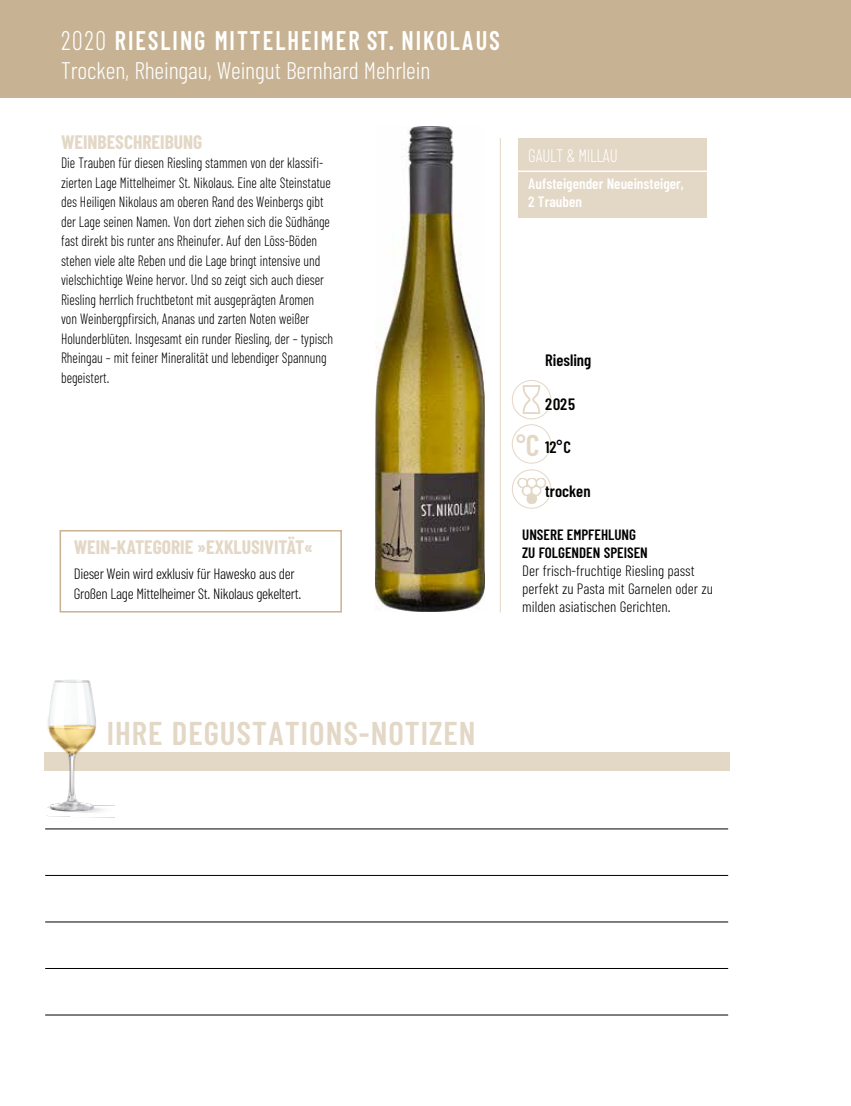
<style>
.page{position:relative;width:851px;height:1106px;background:#fff}
.page>*{position:absolute;margin:0;border:0;box-sizing:border-box;transform-origin:0 0}
.t1{font:600 33px "Barlow Condensed";letter-spacing:.03em;color:#e3d7c6}
.t2{font:600 27px "Barlow Condensed";letter-spacing:.08em;color:#fff;scale:.9 1}
.t3{font:600 27px "Barlow Condensed";color:#e3d7c6}
.t4{font:300 24px "Barlow Condensed";letter-spacing:-.005em;color:#fff}
.t5{font:700 19.5px "Barlow Condensed";color:#e3d7c6}
.t6{font:300 18.15px "Barlow Condensed";letter-spacing:-.02em;color:#fff;scale:.93 1}
.t7{font:600 16.5px "Barlow Condensed";color:#000}
.t8{font:300 15px/19.5px "Barlow Condensed";color:#000;scale:.9 1}
.t9{font:300 15px/18px "Barlow Condensed";color:#000}
.t10{font:300 15px/19.5px "Barlow Condensed";letter-spacing:-.02em;color:#000}
.t11{font:600 15px/18px "Barlow Condensed";color:#fff}
.t12{font:600 15px/18px "Barlow Condensed";color:#000}
.s1{font-weight:300}
.s2{font-size:30px}
</style>
<div class="page">
<img style="left:522px;top:385px;width:19px;height:28px">
<div style="left:512px;top:380px;width:39px;height:39px;border:1px solid #e3d7c6;border-radius:50%"></div>
<img style="left:514px;top:478px;width:34px;height:27px">
<div style="left:512px;top:469px;width:39px;height:39px;border:1px solid #e3d7c6;border-radius:50%"></div>
<div style="left:512px;top:424px;width:39px;height:39px;border:1px solid #e3d7c6;border-radius:50%"></div>
<div style="left:0;top:0;width:850px;height:98px;background:#c7b393"></div>
<hr style="left:45px;top:828px;width:683px;height:1px;background:#000">
<hr style="left:45px;top:875px;width:683px;height:1px;background:#000">
<hr style="left:45px;top:921px;width:683px;height:1px;background:#000">
<hr style="left:45px;top:968px;width:683px;height:1px;background:#000">
<hr style="left:45px;top:1014px;width:683px;height:1px;background:#000">
<hr style="left:500px;top:138px;width:1px;height:474px;background:#e3d7c6">
<div style="left:44px;top:752px;width:685px;height:18px;background:#e3d7c6"></div>
<div style="left:518px;top:138px;width:188px;height:80px;background:#e3d7c6"></div>
<hr style="left:510px;top:170px;width:227px;height:2px;background:#fff">
<div style="left:60px;top:530px;width:282px;height:82px;border:2px solid #c7b393"></div>
<img style="left:44px;top:680px;width:76px;height:138px">
<img style="left:375px;top:126px;width:109px;height:485px">
<h2 class="t2" style="left:61px;top:23px;width:489px"><span class="s1">2020</span> RIESLING MITTELHEIMER ST. NIKOLAUS</h2>
<h3 class="t4" style="left:61px;top:55px;width:371px">Trocken, Rheingau, Weingut Bernhard Mehrlein</h3>
<h3 class="t5" style="left:61px;top:129px;width:143px">WEINBESCHREIBUNG</h3>
<p class="t8" style="left:61px;top:153px;width:304px">Die Trauben für diesen Riesling stammen von der klassifi&shy;zierten Lage Mittelheimer St. Nikolaus. Eine alte Steinstatue des Heiligen Nikolaus am oberen Rand des Weinbergs gibt der Lage seinen Namen. Von dort ziehen sich die Südhänge fast direkt bis runter ans Rheinufer. Auf den Löss-Böden stehen viele alte Reben und die Lage bringt intensive und vielschichtige Weine hervor. Und so zeigt sich auch dieser Riesling herrlich fruchtbetont mit ausgeprägten Aromen von Weinbergpfirsich, Ananas und zarten Noten weißer Holunderblüten. Insgesamt ein runder Riesling, der – typisch Rheingau – mit feiner Mineralität und lebendiger Spannung begeistert.</p>
<h3 class="t5" style="left:74px;top:535px;width:241px">WEIN-KATEGORIE »EXKLUSIVITÄT«</h3>
<p class="t10" style="left:74px;top:563px;width:229px">Dieser Wein wird exklusiv für Hawesko aus der<br>Großen Lage Mittelheimer St. Nikolaus gekeltert.</p>
<p class="t6" style="left:528px;top:145px;width:98px">GAULT &amp; MILLAU</p>
<p class="t11" style="left:528px;top:174px;width:157px">Aufsteigender Neueinsteiger,<br>2 Trauben</p>
<p class="t7" style="left:545px;top:350px;width:48px">Riesling</p>
<p class="t7" style="left:545px;top:393px;width:31px">2025</p>
<p class="t7" style="left:545px;top:437px;width:27px">12°C</p>
<p class="t7" style="left:545px;top:480px;width:47px">trocken</p>
<h2 class="t3" style="left:516px;top:430px;width:25px">°<span class="s2">C</span></h2>
<p class="t12" style="left:522px;top:525px;width:127px">UNSERE EMPFEHLUNG<br>ZU FOLGENDEN SPEISEN</p>
<p class="t9" style="left:522px;top:561px;width:192px">Der frisch-fruchtige Riesling passt perfekt zu Pasta mit Garnelen oder zu milden asiatischen Gerichten.</p>
<h1 class="t1" style="left:107px;top:712px;width:370px">IHRE DEGUSTATIONS-NOTIZEN</h1>
</div>
